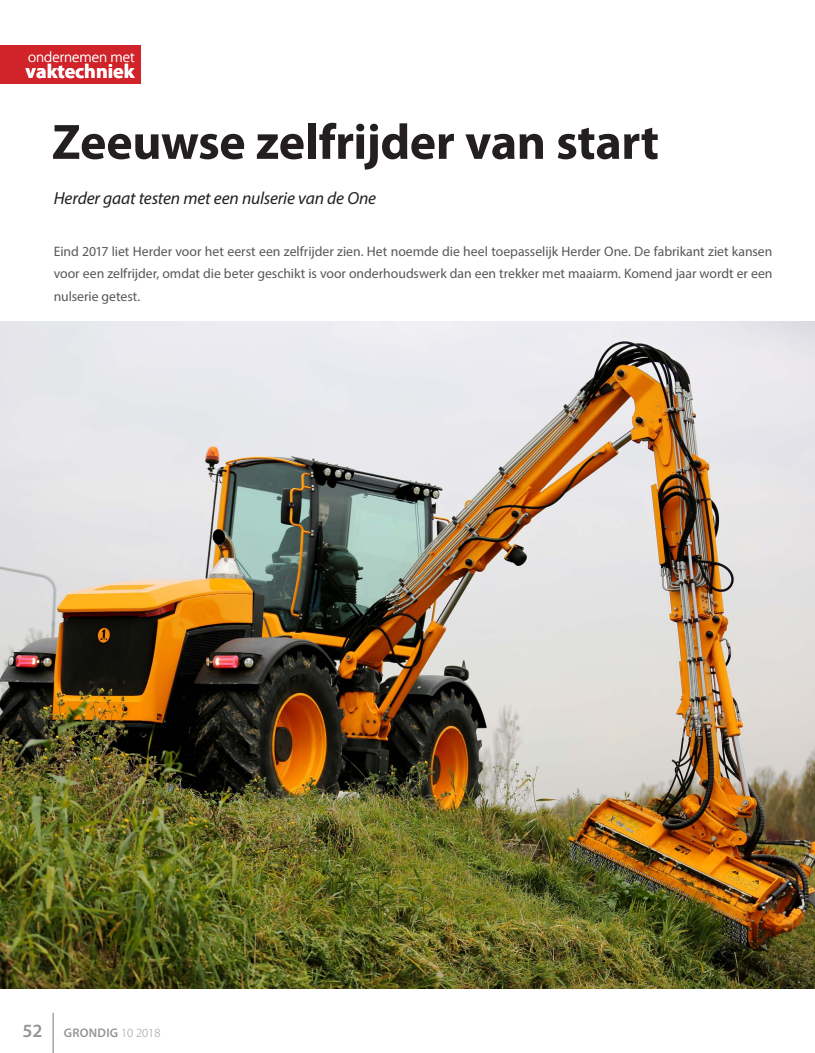
<style>
.page{position:relative;width:815px;height:1053px;background:#fff}
.page>*{position:absolute;margin:0;border:0;box-sizing:border-box;transform-origin:0 0}
.Kop{font:700 50px "Myriad Pro";letter-spacing:-.01em;color:#231f20}
.t1{font:700 20px "Myriad Pro";color:#fff}
.t2{font:600 18.75px "Myriad Pro";color:#939598}
.Subkop{font:italic 17.5px "Myriad Pro";letter-spacing:-.01em;color:#231f20}
.t3{font:300 15px "Myriad Pro";color:#fff}
.Introtekst{font:13.75px/22.5px "Myriad Pro";letter-spacing:-.005em;color:#57585a;text-align:justify}
.t4{font:600 12.5px "Myriad Pro";letter-spacing:.02em;color:#939598}
.s1{font-weight:300}
</style>
<div class="page">
<img style="left:0;top:322px;width:815px;height:666px">
<hr style="left:53px;top:1012px;width:1px;height:40px;background:#939598">
<div style="left:0;top:45px;width:141px;height:39px;background:#d1232a"></div>
<p class="t3" style="left:28px;top:49px;width:108px">ondernemen met</p>
<p class="t1" style="left:26px;top:58px;width:110px">vaktechniek</p>
<p class="Kop" style="left:52px;top:109px;width:609px">Zeeuwse zelfrijder van start</p>
<p class="Subkop" style="left:54px;top:188px;width:324px">Herder gaat testen met een nulserie van de One</p>
<p class="Introtekst" style="left:54px;top:239px;width:720px">Eind 2017 liet Herder voor het eerst een zelfrijder zien. Het noemde die heel toepasselijk Herder One. De fabrikant ziet kansen voor een zelfrijder, omdat die beter geschikt is voor onderhoudswerk dan een trekker met maaiarm. Komend jaar wordt er een nulserie getest.</p>
<p class="t2" style="left:22px;top:1018px;width:22px">52</p>
<p class="t4" style="left:64px;top:1024px;width:98px">GRONDIG <span class="s1">10 2018</span></p>
</div>
